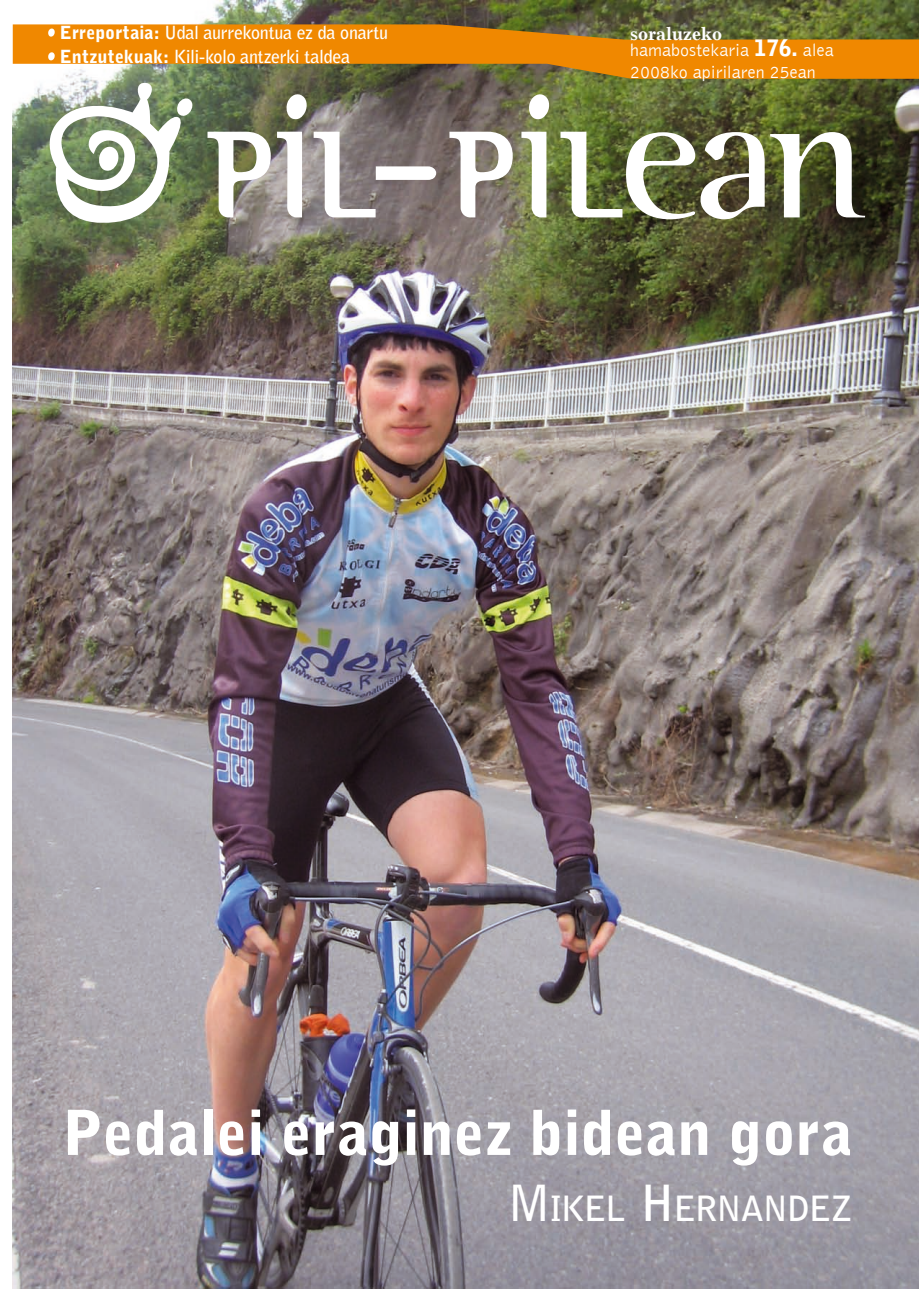
<style>
.page{position:relative;width:919px;height:1289px;background:#fff}
.page>*{position:absolute;margin:0;border:0;box-sizing:border-box;transform-origin:0 0}
.t1{font:900 61.5px "Bell Gothic Std";letter-spacing:.005em;color:#fff}
.t2{font:700 34.65px "Bell Gothic Std";letter-spacing:-.035em;color:#fff}
.t3{font:700 18px/24px "Bell Gothic Std";letter-spacing:-.02em;color:#fff}
.t4{font:300 18px/21.6px "Bell Gothic";color:#fff}
.t5{font:700 18px "Excelsior LT";color:#fff}
.s1{font-weight:900}
.s2{font-family:"Bell Gothic Std";font-weight:900;font-size:22.5px}
.s3{font-size:49.5px}
</style>
<div class="page">
<img style="left:13px;top:0;width:905px;height:1288px">
<svg style="left:13px;top:24px;width:905px;height:55px;background:#ca841a"></svg>
<svg style="left:48px;top:28px;width:7px;height:9px"></svg>
<svg style="left:48px;top:52px;width:7px;height:9px"></svg>
<svg style="left:207px;top:132px;width:64px;height:85px"></svg>
<svg style="left:277px;top:132px;width:25px;height:85px"></svg>
<svg style="left:313px;top:132px;width:123px;height:85px"></svg>
<svg style="left:449px;top:132px;width:63px;height:85px"></svg>
<svg style="left:521px;top:132px;width:25px;height:85px"></svg>
<svg style="left:560px;top:132px;width:204px;height:87px"></svg>
<svg style="left:770px;top:132px;width:95px;height:85px"></svg>
<svg style="left:38px;top:82px;width:156px;height:148px"></svg>
<svg style="left:285px;top:93px;width:23px;height:27px"></svg>
<svg style="left:527px;top:93px;width:23px;height:27px"></svg>
<p class="t3" style="left:60px;top:20px;width:330px"><span class="s1">Erreportaia:</span> Udal aurrekontua ez da onartu<br><span class="s1">Entzutekuak:</span> Kili-kolo antzerki taldea</p>
<p class="t5" style="left:630px;top:23px;width:93px">soraluzeko</p>
<p class="t4" style="left:630px;top:40px;width:205px">hamabostekaria <span class="s2">176.</span> alea<br>2008ko apirilaren 25ean</p>
<h1 class="t1" style="left:62px;top:1096px;width:791px">Pedalei eraginez bidean gora</h1>
<h2 class="t2" style="left:507px;top:1187px;width:346px"><span class="s3">M</span>IKEL <span class="s3">H</span>ERNANDEZ</h2>
</div>
